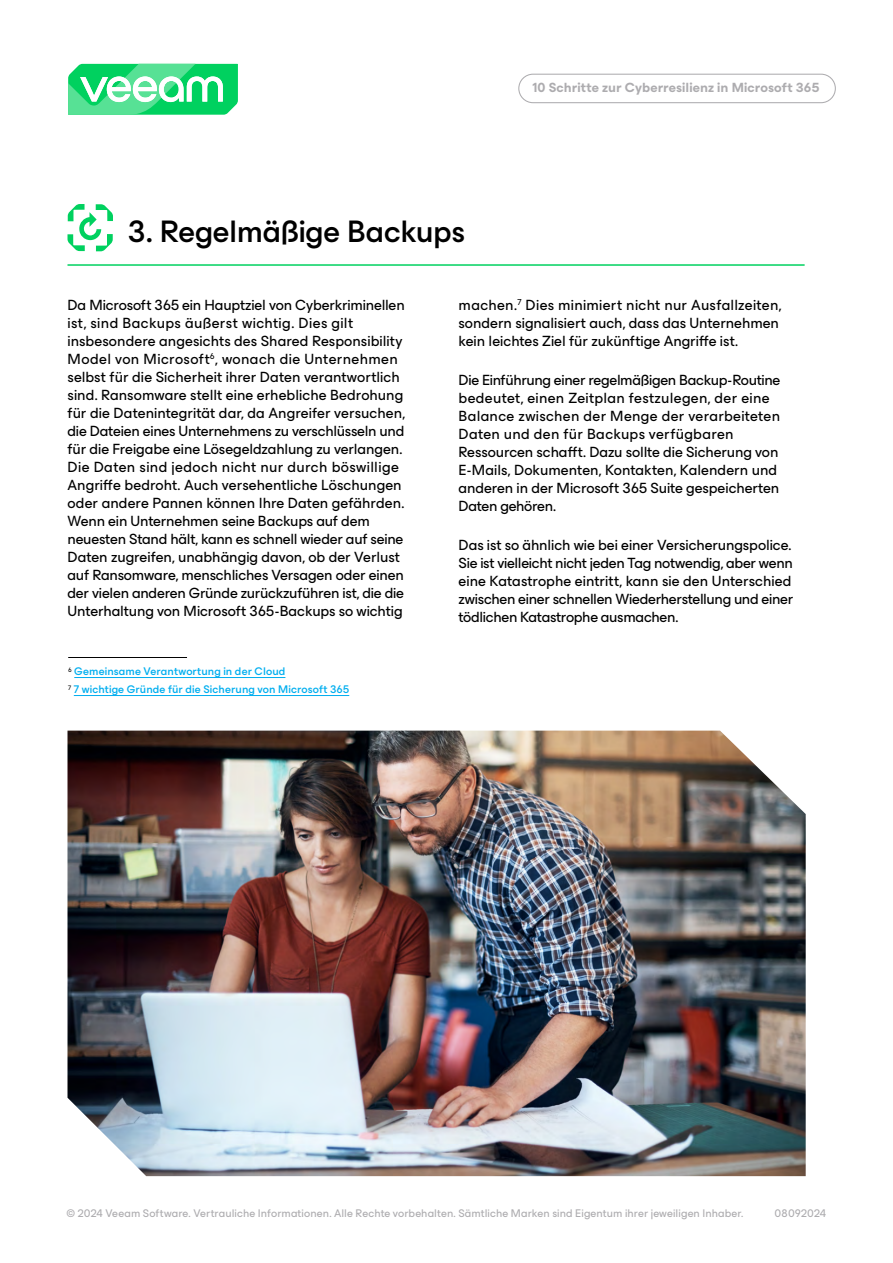
<style>
.page{position:relative;width:893px;height:1263px;background:#fff}
.page>*{position:absolute;margin:0;border:0;box-sizing:border-box;transform-origin:0 0}
.Subtitle_24_Medium_rule_below_veridis{font:500 31.5px "ES Build Neutral";letter-spacing:-.01em;color:#000}
.body_text_11{font:15px/18px "ES Build Neutral";color:#000}
.t1{font:700 13.5px "ES Build Neutral";letter-spacing:.005em;color:#adacaf}
.t2{font:11.25px "ES Build Neutral";letter-spacing:.01em;color:#adacaf}
.text_7_5_utility{font:500 11.25px "ES Build Neutral";letter-spacing:.01em;color:#00aeef}
</style>
<div class="page">
<svg style="left:68px;top:63px;width:170px;height:52px"></svg>
<div style="left:518px;top:74px;width:318px;height:29px;border:1px solid #adacaf;border-radius:14px"></div>
<hr style="left:68px;top:264px;width:737px;height:2px;background:#00d15f">
<svg style="left:67px;top:204px;width:46px;height:47px"></svg>
<img style="left:68px;top:731px;width:738px;height:445px">
<hr style="left:68px;top:657px;width:119px;height:1px;background:#000">
<hr style="left:74px;top:677px;width:211px;height:1px;background:#00aeef">
<hr style="left:74px;top:695px;width:275px;height:1px;background:#00aeef">
<p class="Subtitle_24_Medium_rule_below_veridis" style="left:128px;top:206px;width:338px">3. Regelmäßige Backups</p>
<p class="t1" style="left:532px;top:77px;width:289px">10 Schritte zur Cyberresilienz in Microsoft 365</p>
<p class="body_text_11" style="left:68px;top:294px;width:339px">Da Microsoft 365 ein Hauptziel von Cyberkriminellen ist, sind Backups äußerst wichtig. Dies gilt insbesondere angesichts des Shared Responsibility Model von Microsoft<sup>6</sup>, wonach die Unternehmen selbst für die Sicherheit ihrer Daten verantwortlich sind. Ransomware stellt eine erhebliche Bedrohung für die Datenintegrität dar, da Angreifer versuchen, die Dateien eines Unternehmens zu verschlüsseln und für die Freigabe eine Lösegeldzahlung zu verlangen.<br>Die Daten sind jedoch nicht nur durch böswillige Angriffe bedroht. Auch versehentliche Löschungen oder andere Pannen können Ihre Daten gefährden.<br>Wenn ein Unternehmen seine Backups auf dem neuesten Stand hält, kann es schnell wieder auf seine Daten zugreifen, unabhängig davon, ob der Verlust auf Ransomware, menschliches Versagen oder einen der vielen anderen Gründe zurückzuführen ist, die die Unterhaltung von Microsoft 365-Backups so wichtig</p>
<p class="body_text_11" style="left:459px;top:294px;width:325px">machen.<sup>7</sup> Dies minimiert nicht nur Ausfallzeiten, sondern signalisiert auch, dass das Unternehmen kein leichtes Ziel für zukünftige Angriffe ist.</p>
<p class="body_text_11" style="left:459px;top:369px;width:323px">Die Einführung einer regelmäßigen Backup-Routine bedeutet, einen Zeitplan festzulegen, der eine Balance zwischen der Menge der verarbeiteten Daten und den für Backups verfügbaren Ressourcen schafft. Dazu sollte die Sicherung von E-Mails, Dokumenten, Kontakten, Kalendern und anderen in der Microsoft 365 Suite gespeicherten Daten gehören.</p>
<p class="body_text_11" style="left:459px;top:534px;width:336px">Das ist so ähnlich wie bei einer Versicherungspolice.<br>Sie ist vielleicht nicht jeden Tag notwendig, aber wenn eine Katastrophe eintritt, kann sie den Unterschied zwischen einer schnellen Wiederherstellung und einer tödlichen Katastrophe ausmachen.</p>
<p class="text_7_5_utility" style="left:68px;top:663px;width:219px"><sup>6</sup> Gemeinsame Verantwortung in der Cloud</p>
<p class="text_7_5_utility" style="left:68px;top:681px;width:283px"><sup>7</sup> 7 wichtige Gründe für die Sicherung von Microsoft 365</p>
<p class="t2" style="left:66px;top:1205px;width:679px">© 2024 Veeam Software. Vertrauliche Informationen. Alle Rechte vorbehalten. Sämtliche Marken sind Eigentum ihrer jeweiligen Inhaber.</p>
<p class="t2" style="left:775px;top:1204px;width:53px">08092024</p>
</div>
